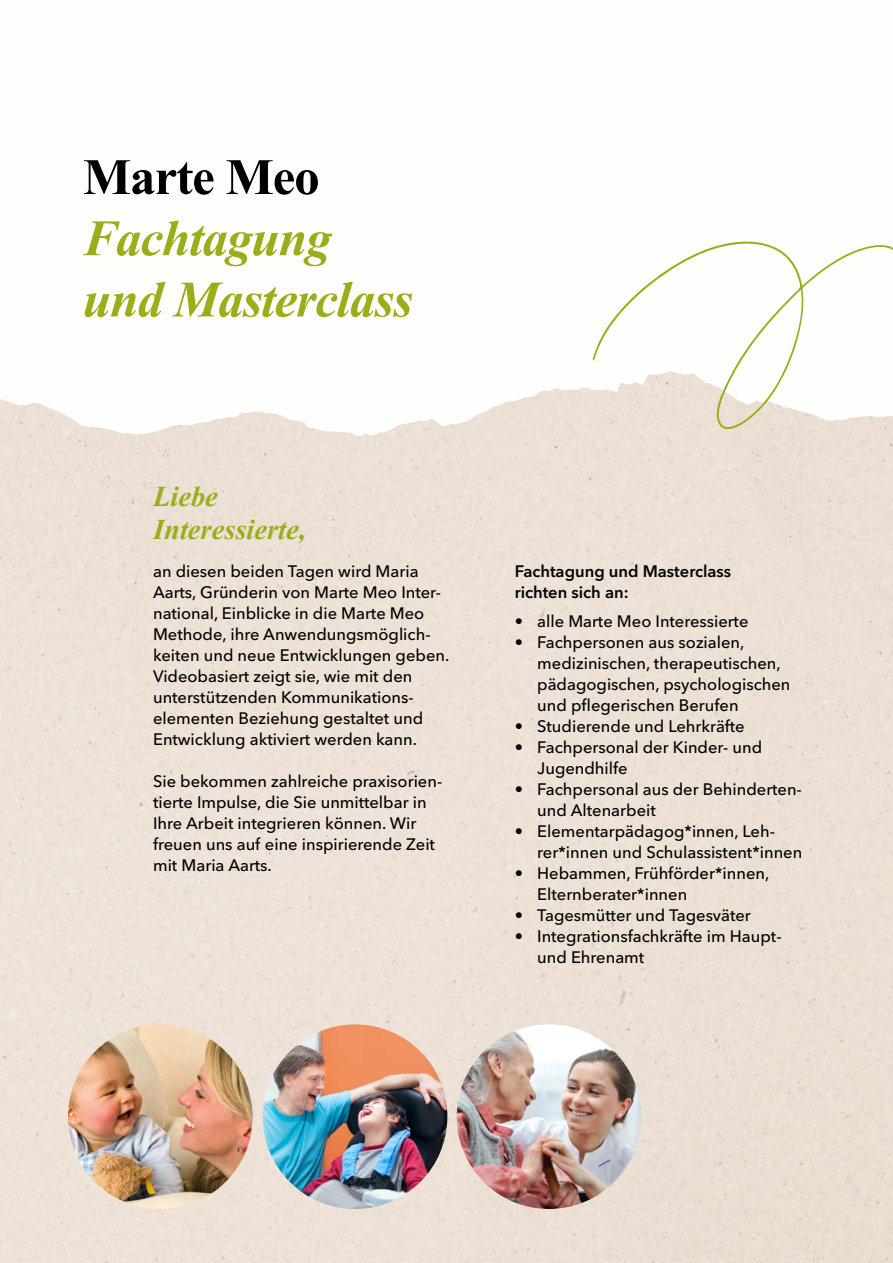
<style>
.page{position:relative;width:893px;height:1263px;background:#fff}
.page>*{position:absolute;margin:0;border:0;box-sizing:border-box;transform-origin:0 0}
.t1{font:italic 700 51px/61.2px "Times New Roman";letter-spacing:-.02em;color:#99ae19}
.t2{font:700 51px "Times New Roman";letter-spacing:-.02em;color:#000}
.t3{font:italic 700 28.5px/33px "Times New Roman";color:#99ae19}
.t4{font:500 16.5px/21px "Avenir Next LT Pro";color:#000}
.t5{font:600 16.5px/21px "Avenir Next LT Pro";color:#000}
</style>
<div class="page">
<div style="left:0;top:429px;width:893px;height:834px;background:#ede1d6"></div>
<svg style="left:0;top:358px;width:642px;height:78px"></svg>
<svg style="left:593px;top:241px;width:300px;height:188px"></svg>
<img style="left:68px;top:1024px;width:185px;height:185px;border-radius:92px">
<img style="left:263px;top:1024px;width:184px;height:185px;border-radius:92px">
<img style="left:457px;top:1024px;width:184px;height:185px;border-radius:92px">
<h1 class="t2" style="left:83px;top:140px;width:238px">Marte Meo</h1>
<h1 class="t1" style="left:83px;top:206px;width:332px">Fachtagung und Masterclass</h1>
<h2 class="t3" style="left:153px;top:479px;width:154px">Liebe<br>Interessierte,</h2>
<p class="t4" style="left:153px;top:561px;width:298px">an diesen beiden Tagen wird Maria Aarts, Gründerin von Marte Meo Inter&shy;national, Einblicke in die Marte Meo Methode, ihre Anwendungsmöglich&shy;keiten und neue Entwicklungen geben.<br>Videobasiert zeigt sie, wie mit den unterstützenden Kommunikations&shy;elementen Beziehung gestaltet und Entwicklung aktiviert werden kann.</p>
<p class="t4" style="left:153px;top:771px;width:291px">Sie bekommen zahlreiche praxisorien&shy;tierte Impulse, die Sie unmittelbar in Ihre Arbeit integrieren können. Wir freuen uns auf eine inspirierende Zeit mit Maria Aarts.</p>
<p class="t5" style="left:515px;top:560px;width:218px">Fachtagung und Masterclass richten sich an:</p>
<p class="t4" style="left:515px;top:611px;width:235px">• alle Marte Meo Interessierte</p>
<p class="t4" style="left:537px;top:632px;width:255px;text-indent:-23px">• Fachpersonen aus sozialen, medizinischen, therapeutischen, pädagogischen, psychologischen und pflegerischen Berufen</p>
<p class="t4" style="left:515px;top:716px;width:231px">• Studierende und Lehrkräfte</p>
<p class="t4" style="left:537px;top:737px;width:226px;text-indent:-23px">• Fachpersonal der Kinder- und<br>Jugendhilfe</p>
<p class="t4" style="left:537px;top:779px;width:266px;text-indent:-23px">• Fachpersonal aus der Behinderten&shy;und Altenarbeit</p>
<p class="t4" style="left:537px;top:821px;width:267px;text-indent:-23px">• Elementarpädagog*innen, Leh&shy;rer*innen und Schulassistent*innen</p>
<p class="t4" style="left:537px;top:863px;width:234px;text-indent:-23px">• Hebammen, Frühförder*innen,<br>Elternberater*innen</p>
<p class="t4" style="left:515px;top:905px;width:238px">• Tagesmütter und Tagesväter</p>
<p class="t4" style="left:537px;top:926px;width:246px;text-indent:-23px">• Integrationsfachkräfte im Haupt&shy;und Ehrenamt</p>
</div>
